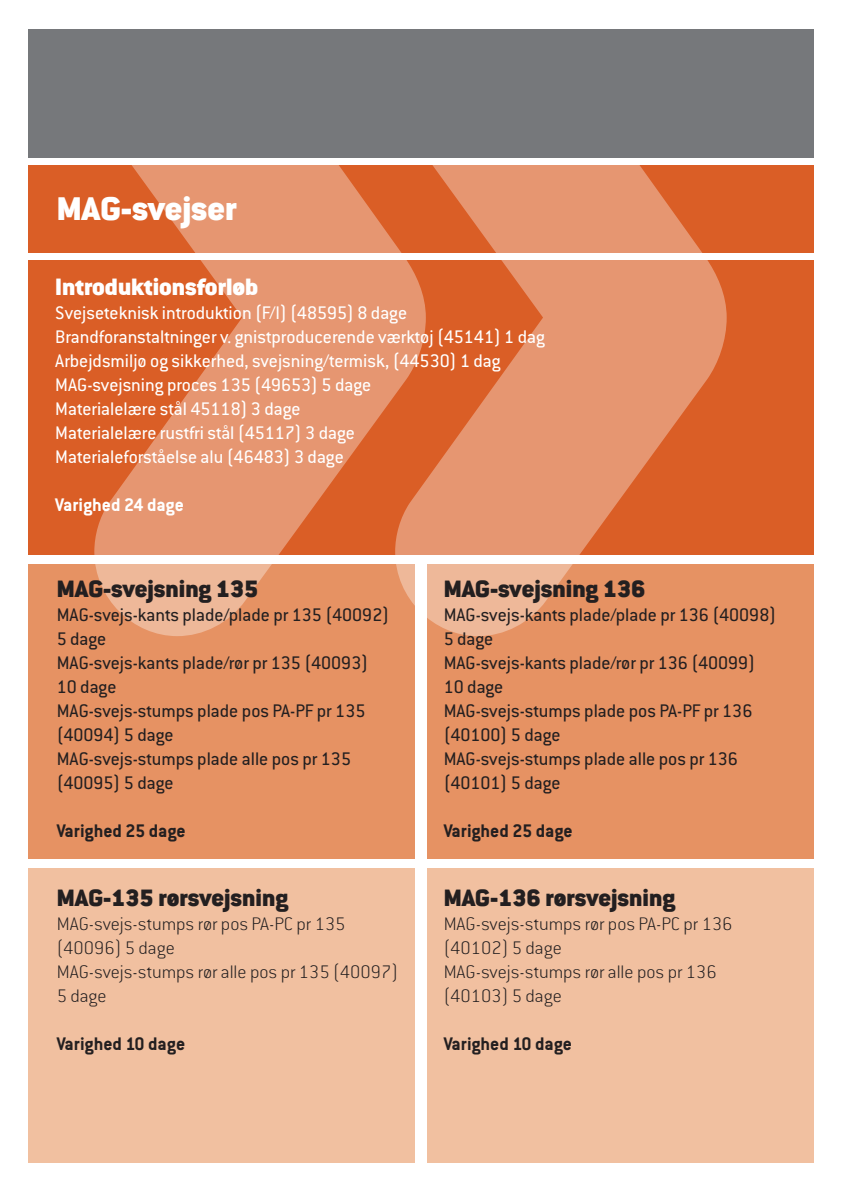
<style>
.page{position:relative;width:842px;height:1191px;background:#fff}
.page>*{position:absolute;margin:0;border:0;box-sizing:border-box;transform-origin:0 0}
.Mellemrubrik{font:900 36px "Conduit ITC Std";color:#fff}
.t1{font:900 26px "Conduit ITC Std";color:#231f20}
.t2{font:900 26px "Conduit ITC Std";color:#fff}
.t3{font:20px/24px "Conduit ITC Std";color:#231f20}
.t4{font:20px "Conduit ITC Std";color:#fff}
.t5{font:200 20px/24px "Conduit ITC Std";color:#231f20}
.t6{font:700 20px "Conduit ITC Std";color:#231f20}
.t7{font:700 20px "Conduit ITC Std";color:#fff}
</style>
<div class="page">
<div style="left:28px;top:564px;width:387px;height:295px;background:#e69263"></div>
<div style="left:427px;top:564px;width:387px;height:295px;background:#e69263"></div>
<div style="left:28px;top:165px;width:786px;height:88px;background:#da5e26"></div>
<div style="left:28px;top:260px;width:786px;height:295px;background:#da5e26"></div>
<svg style="left:94px;top:157px;width:633px;height:479px;fill:#e69671"></svg>
<div style="left:28px;top:29px;width:786px;height:128px;background:#76787b"></div>
<div style="left:28px;top:867px;width:387px;height:295px;background:#f1c0a0"></div>
<div style="left:427px;top:867px;width:387px;height:295px;background:#f1c0a0"></div>
<p class="Mellemrubrik" style="left:57px;top:189px;width:182px">MAG-svejser</p>
<p class="t2" style="left:55px;top:272px;width:205px">Introduktionsforløb</p>
<p class="t4" style="left:55px;top:300px;width:353px">Svejseteknisk introduktion (F/I) (48595) 8 dage</p>
<p class="t4" style="left:55px;top:324px;width:491px">Brandforanstaltninger v. gnistproducerende værktøj (45141) 1 dag</p>
<p class="t4" style="left:55px;top:348px;width:447px">Arbejdsmiljø og sikkerhed, svejsning/termisk, (44530) 1 dag</p>
<p class="t4" style="left:55px;top:372px;width:317px">MAG-svejsning proces 135 (49653) 5 dage</p>
<p class="t4" style="left:55px;top:396px;width:247px">Materialelære stål 45118) 3 dage</p>
<p class="t4" style="left:55px;top:420px;width:301px">Materialelære rustfri stål (45117) 3 dage</p>
<p class="t4" style="left:55px;top:444px;width:290px">Materialeforståelse alu (46483) 3 dage</p>
<p class="t7" style="left:55px;top:492px;width:130px">Varighed 24 dage</p>
<p class="t1" style="left:57px;top:575px;width:203px">MAG-svejsning 135</p>
<p class="t3" style="left:57px;top:602px;width:334px">MAG-svejs-kants plade/plade pr 135 (40092)<br>5 dage</p>
<p class="t3" style="left:57px;top:650px;width:313px">MAG-svejs-kants plade/rør pr 135 (40093)<br>10 dage</p>
<p class="t3" style="left:57px;top:698px;width:310px">MAG-svejs-stumps plade pos PA-PF pr 135 (40094) 5 dage</p>
<p class="t3" style="left:57px;top:746px;width:296px">MAG-svejs-stumps plade alle pos pr 135 (40095) 5 dage</p>
<p class="t6" style="left:57px;top:819px;width:131px">Varighed 25 dage</p>
<p class="t1" style="left:57px;top:883px;width:233px">MAG-135 rørsvejsning</p>
<p class="t5" style="left:57px;top:911px;width:290px">MAG-svejs-stumps rør pos PA-PC pr 135 (40096) 5 dage</p>
<p class="t5" style="left:57px;top:959px;width:343px">MAG-svejs-stumps rør alle pos pr 135 (40097)<br>5 dage</p>
<p class="t6" style="left:57px;top:1031px;width:130px">Varighed 10 dage</p>
<p class="t1" style="left:444px;top:575px;width:203px">MAG-svejsning 136</p>
<p class="t3" style="left:444px;top:602px;width:334px">MAG-svejs-kants plade/plade pr 136 (40098)<br>5 dage</p>
<p class="t3" style="left:444px;top:650px;width:313px">MAG-svejs-kants plade/rør pr 136 (40099)<br>10 dage</p>
<p class="t3" style="left:444px;top:698px;width:310px">MAG-svejs-stumps plade pos PA-PF pr 136 (40100) 5 dage</p>
<p class="t3" style="left:444px;top:746px;width:296px">MAG-svejs-stumps plade alle pos pr 136 (40101) 5 dage</p>
<p class="t6" style="left:444px;top:819px;width:131px">Varighed 25 dage</p>
<p class="t1" style="left:444px;top:883px;width:233px">MAG-136 rørsvejsning</p>
<p class="t5" style="left:444px;top:911px;width:290px">MAG-svejs-stumps rør pos PA-PC pr 136 (40102) 5 dage</p>
<p class="t5" style="left:444px;top:959px;width:275px">MAG-svejs-stumps rør alle pos pr 136 (40103) 5 dage</p>
<p class="t6" style="left:444px;top:1031px;width:130px">Varighed 10 dage</p>
</div>
